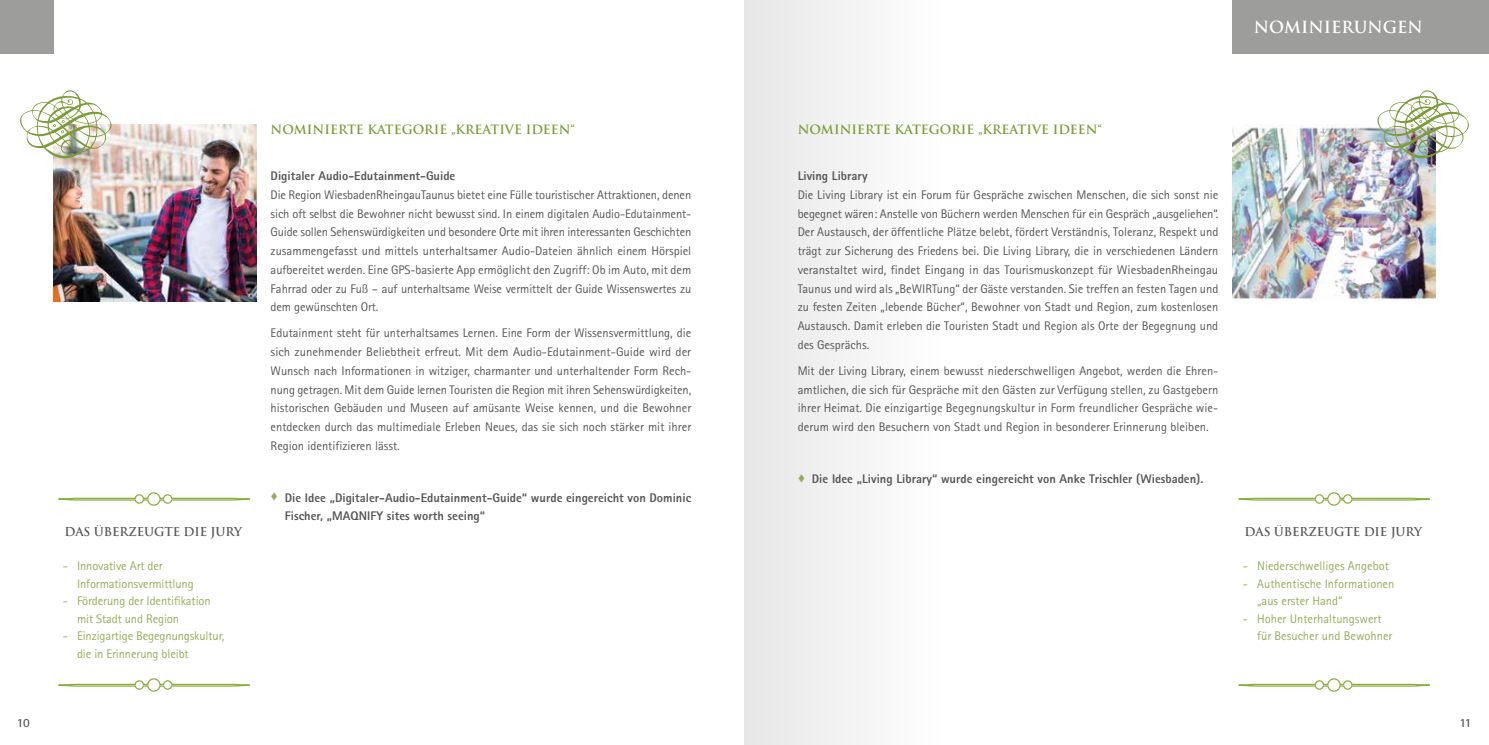
<style>
.page{position:relative;width:1489px;height:745px;background:#fff}
.page>*{position:absolute;margin:0;border:0;box-sizing:border-box;transform-origin:0 0}
.t1{font:700 16.25px "Trajan";color:#fff}
.t2{font:12.5px/18.8px "Rotis Sans Serif";color:#575756;text-align:justify}
.t3{font:12.5px/17.5px "Rotis Sans Serif";letter-spacing:-.01em;color:#95ad5b}
.t4{font:800 12.5px/18.8px "Rotis Sans Serif";color:#575756}
.t5{font:700 12.5px "Trajan";color:#7b9c36}
.t6{font:700 12.5px "Rotis Sans Serif";color:#575756}
.t7{font:700 11.88px "Trajan";letter-spacing:-.01em;color:#575756}
.s1{color:#95ad5b}
</style>
<div class="page">
<div style="left:744px;top:0;width:204px;height:744px;background:#f3f3f3"></div>
<div style="left:0;top:0;width:53px;height:53px;background:#9d9d9c"></div>
<svg style="left:58px;top:492px;width:192px;height:14px"></svg>
<svg style="left:58px;top:678px;width:192px;height:14px"></svg>
<svg style="left:1238px;top:492px;width:192px;height:14px"></svg>
<svg style="left:1238px;top:678px;width:192px;height:14px"></svg>
<img style="left:53px;top:124px;width:203px;height:177px">
<img style="left:1232px;top:124px;width:203px;height:177px">
<img style="left:1377px;top:90px;width:92px;height:69px">
<svg style="left:20px;top:90px;width:94px;height:69px"></svg>
<div style="left:1232px;top:0;width:256px;height:53px;background:#9d9d9c"></div>
<h1 class="t1" style="left:1253px;top:17px;width:170px">NOMINIERUNGEN</h1>
<p class="t7" style="left:64px;top:524px;width:179px">DAS ÜBERZEUGTE DIE JURY</p>
<p class="t3" style="left:77px;top:556px;width:118px;text-indent:-14px">- Innovative Art der<br>Informationsvermittlung</p>
<p class="t3" style="left:77px;top:591px;width:135px;text-indent:-14px">- Förderung der Identifikation mit Stadt und Region</p>
<p class="t3" style="left:77px;top:626px;width:149px;text-indent:-14px">- Einzigartige Begegnungskultur, die in Erinnerung bleibt</p>
<p class="t5" style="left:270px;top:122px;width:306px">NOMINIERTE KATEGORIE „KREATIVE IDEEN“</p>
<p class="t5" style="left:797px;top:122px;width:306px">NOMINIERTE KATEGORIE „KREATIVE IDEEN“</p>
<p class="t4" style="left:270px;top:166px;width:186px">Digitaler Audio-Edutainment-Guide</p>
<p class="t2" style="left:270px;top:185px;width:422px">Die Region WiesbadenRheingauTaunus bietet eine Fülle touristischer Attraktionen, denen sich oft selbst die Bewohner nicht bewusst sind. In einem digitalen Audio-Edutainment-Guide sollen Sehenswürdigkeiten und besondere Orte mit ihren interessanten Geschichten zusammengefasst und mittels unterhaltsamer Audio-Dateien ähnlich einem Hörspiel aufbereitet werden. Eine GPS-basierte App ermöglicht den Zugriff: Ob im Auto, mit dem Fahrrad oder zu Fuß – auf unterhaltsame Weise vermittelt der Guide Wissenswertes zu dem gewünschten Ort.</p>
<p class="t2" style="left:270px;top:323px;width:422px">Edutainment steht für unterhaltsames Lernen. Eine Form der Wissensvermittlung, die sich zunehmender Beliebtheit erfreut. Mit dem Audio-Edutainment-Guide wird der Wunsch nach Informationen in witziger, charmanter und unterhaltender Form Rech&shy;nung getragen. Mit dem Guide lernen Touristen die Region mit ihren Sehenswürdigkeiten, historischen Gebäuden und Museen auf amüsante Weise kennen, und die Bewohner entdecken durch das multimediale Erleben Neues, das sie sich noch stärker mit ihrer Region identifizieren lässt.</p>
<p class="t4" style="left:285px;top:487px;width:408px;text-indent:-14px"><span class="s1">▼</span> Die Idee „Digitaler-Audio-Edutainment-Guide“ wurde eingereicht von Dominic<br>Fischer, „MAQNIFY sites worth seeing“</p>
<p class="t4" style="left:797px;top:166px;width:71px">Living Library</p>
<p class="t2" style="left:797px;top:185px;width:422px">Die Living Library ist ein Forum für Gespräche zwischen Menschen, die sich sonst nie begegnet wären: Anstelle von Büchern werden Menschen für ein Gespräch „ausgeliehen“.<br>Der Austausch, der öffentliche Plätze belebt, fördert Verständnis, Toleranz, Respekt und trägt zur Sicherung des Friedens bei. Die Living Library, die in verschiedenen Ländern veranstaltet wird, findet Eingang in das Tourismuskonzept für WiesbadenRheingau Taunus und wird als „BeWIRTung“ der Gäste verstanden. Sie treffen an festen Tagen und zu festen Zeiten „lebende Bücher“, Bewohner von Stadt und Region, zum kostenlosen Austausch. Damit erleben die Touristen Stadt und Region als Orte der Begegnung und des Gesprächs.</p>
<p class="t2" style="left:797px;top:361px;width:422px">Mit der Living Library, einem bewusst niederschwelligen Angebot, werden die Ehren&shy;amtlichen, die sich für Gespräche mit den Gästen zur Verfügung stellen, zu Gastgebern ihrer Heimat. Die einzigartige Begegnungskultur in Form freundlicher Gespräche wie&shy;derum wird den Besuchern von Stadt und Region in besonderer Erinnerung bleiben.</p>
<p class="t4" style="left:797px;top:469px;width:407px"><span class="s1">▼</span> Die Idee „Living Library“ wurde eingereicht von Anke Trischler (Wiesbaden).</p>
<p class="t7" style="left:1244px;top:524px;width:179px">DAS ÜBERZEUGTE DIE JURY</p>
<p class="t3" style="left:1242px;top:556px;width:147px">- Niederschwelliges Angebot</p>
<p class="t3" style="left:1256px;top:574px;width:139px;text-indent:-14px">- Authentische Informationen „aus erster Hand“</p>
<p class="t3" style="left:1256px;top:609px;width:137px;text-indent:-14px">- Hoher Unterhaltungswert für Besucher und Bewohner</p>
<p class="t6" style="left:17px;top:714px;width:14px">10</p>
<p class="t6" style="left:1459px;top:714px;width:14px">11</p>
</div>
